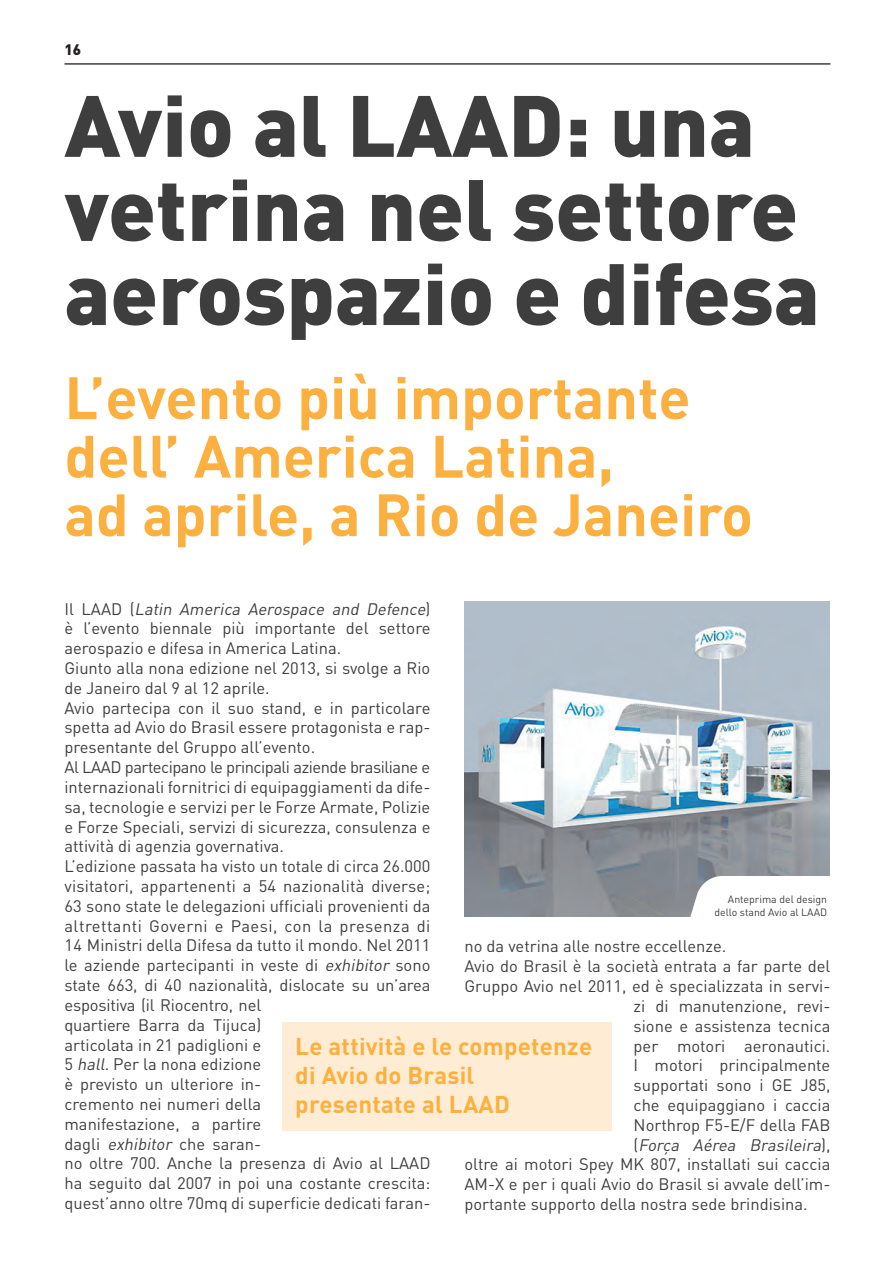
<style>
.page{position:relative;width:895px;height:1265px;background:#fff}
.page>*{position:absolute;margin:0;border:0;box-sizing:border-box;transform-origin:0 0}
.t1{font:900 85.5px/84px "DIN";color:#3e3e3f}
.t2{font:700 58.65px/58.5px "DIN";color:#fbb03f}
.t3{font:700 24px/28.8px "DIN";letter-spacing:.01em;color:#fbb03f}
.t4{font:16.5px/19.8px "DIN";color:#3e3e3f}
.t5{font:italic 16.5px "DIN";color:#3e3e3f}
.t6{font:900 15px "DIN";color:#231f20}
.t7{font:10.5px/12.6px "DIN";color:#3e3e3f;text-align:right}
.s1{font-style:italic}
.s2{font-style:normal}
</style>
<div class="page">
<div style="left:464px;top:601px;width:365px;height:314px;background:#b1bec9"></div>
<img style="left:464px;top:626px;width:365px;height:289px">
<svg style="left:678px;top:875px;width:152px;height:42px;background:#ecedee"></svg>
<hr style="left:64px;top:63px;width:766px;height:2px;background:#3e3e3f">
<div style="left:282px;top:1022px;width:330px;height:108px;background:#feedd4"></div>
<p class="t6" style="left:64px;top:40px;width:18px">16</p>
<h1 class="t1" style="left:64px;top:79px;width:756px">Avio al LAAD: una vetrina nel settore aerospazio e difesa</h1>
<h2 class="t2" style="left:64px;top:366px;width:689px">L’evento più importante dell’ America Latina,<br>ad aprile, a Rio de Janeiro</h2>
<p class="t4" style="left:64px;top:598px;width:367px">I l LAA D ( <span class="s1">Latin America Aerospace and Defence</span>) è l’evento biennale più importante del settore aerospazio e difesa in America Latina.<br>Giunto alla nona edizione nel 2013, si svolge a Rio de Janeiro dal 9 al 12 aprile.<br>Avio partecipa con il suo stand, e in particolare spetta ad Avio do Brasil essere protagonista e rap&shy;presentante del Gruppo all’evento.<br>Al LAAD partecipano le principali aziende brasiliane e internazionali fornitrici di equipaggiamenti da dife&shy;sa, tecnologie e servizi per le Forze Armate, Polizie e Forze Speciali, servizi di sicurezza, consulenza e attività di agenzia governativa.<br>L’edizione passata ha visto un totale di circa 26.000 visitatori, appartenenti a 54 nazionalità diverse; 63 sono state le delegazioni ufficiali provenienti da altrettanti Governi e Paesi, con la presenza di 14 Ministri della Difesa da tutto il mondo. Nel 2011 le aziende partecipanti in veste di <span class="s1">exhibitor</span> sono state 663, di 40 nazionalità, dislocate su un’area espositiva (il Riocentro, nel<br>quartiere Barra da Tijuca)<br>articolata in 21 padiglioni e<br>5 <span class="s1">hall</span>. Per la nona edizione<br>è previsto un ulteriore in-<br>cremento nei numeri della<br>manifestazione, a partire<br>dagli <span class="s1">exhibitor</span> che saran-<br>no oltre 700. Anche la presenza di Avio al LAAD ha seguito dal 2007 in poi una costante crescita: quest’anno oltre 70mq di superficie dedicati faran-</p>
<p class="t7" style="left:714px;top:892px;width:114px">Anteprima del design dello stand Avio al LAAD</p>
<p class="t4" style="left:464px;top:936px;width:263px">no da vetrina alle nostre eccellenze.</p>
<p class="t4" style="left:464px;top:955px;width:367px">Avio do Brasil è la società entrata a far parte del</p>
<p class="t4" style="left:464px;top:975px;width:367px">Gruppo Avio nel 2011, ed è specializzata in servi-</p>
<p class="t4" style="left:633px;top:995px;width:198px">zi di manutenzione, revi-</p>
<p class="t4" style="left:633px;top:1015px;width:198px">sione e assistenza tecnica</p>
<p class="t4" style="left:633px;top:1035px;width:198px">per motori aeronautici.</p>
<p class="t4" style="left:633px;top:1054px;width:198px">I motori principalmente</p>
<p class="t4" style="left:633px;top:1074px;width:198px">supportati sono i GE J85,</p>
<p class="t4" style="left:633px;top:1094px;width:198px">che equipaggiano i caccia</p>
<p class="t4" style="left:633px;top:1114px;width:198px">Northrop F5-E/F della FAB</p>
<p class="t5" style="left:633px;top:1133px;width:198px"><span class="s2">(</span> Força Aérea Brasileira<span class="s2">) ,</span></p>
<p class="t4" style="left:464px;top:1153px;width:367px">oltre ai motori Spey MK 807, installati sui caccia</p>
<p class="t4" style="left:464px;top:1173px;width:367px">AM-X e per i quali Avio do Brasil si avvale dell’im-</p>
<p class="t4" style="left:464px;top:1193px;width:345px">portante supporto della nostra sede brindisina.</p>
<h3 class="t3" style="left:295px;top:1030px;width:298px">Le attività e le competenze di Avio do Brasil presentate al LAAD</h3>
</div>
